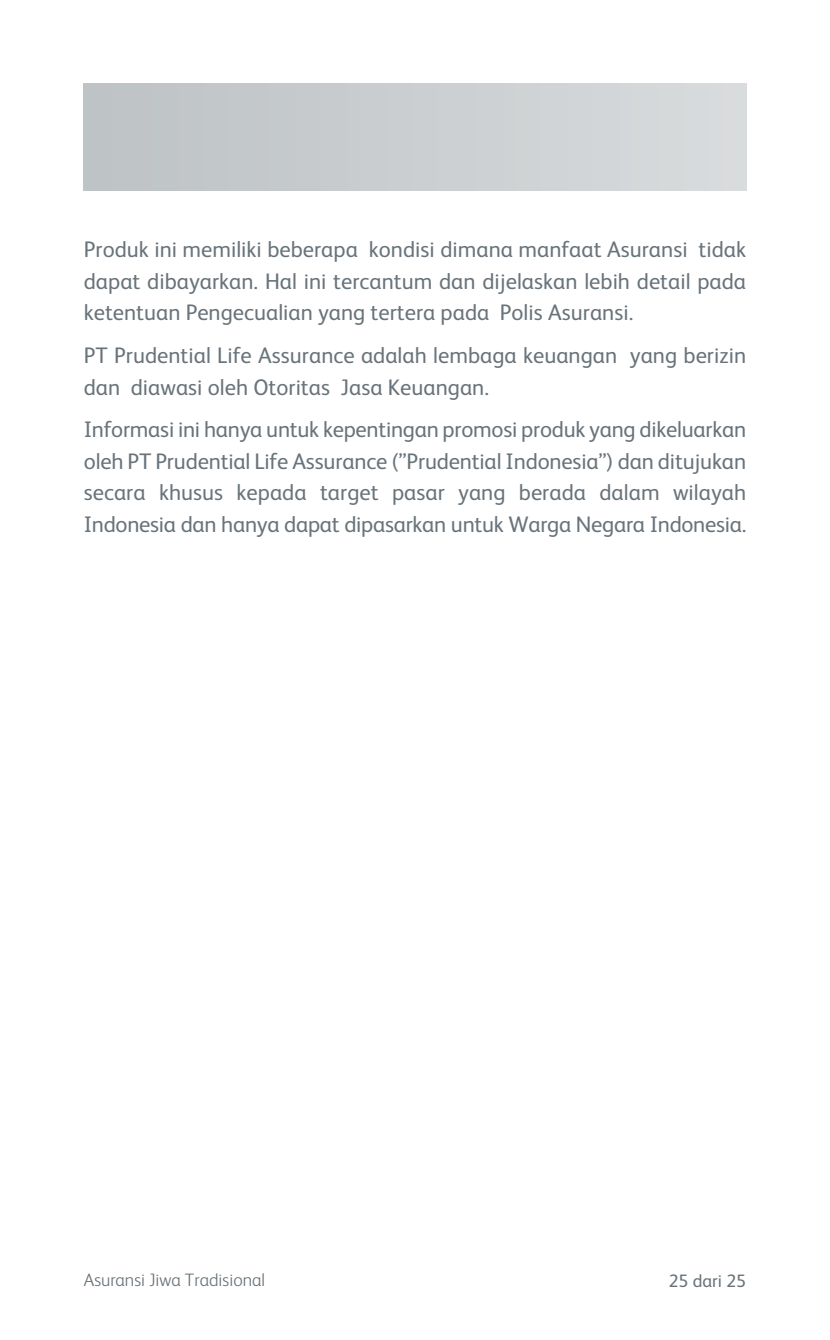
<style>
.page{position:relative;width:830px;height:1340px;background:#fff}
.page>*{position:absolute;margin:0;border:0;box-sizing:border-box;transform-origin:0 0}
.t1{font:22.5px/31.5px "FS Albert Pro";color:#68737a;text-align:justify}
.t2{font:300 18px "FS Albert Pro";color:#687379}
.t3{font:18px "FS Albert Pro";color:#687379}
</style>
<div class="page">
<div style="left:84px;top:84px;width:661px;height:106px;background:linear-gradient(to right,#bdc2c4,#d9dcdd)"></div>
<p class="t1" style="left:84px;top:232px;width:663px">Produk ini memiliki beberapa kondisi dimana manfaat Asuransi tidak dapat dibayarkan. Hal ini tercantum dan dijelaskan lebih detail pada ketentuan Pengecualian yang tertera pada Polis Asuransi.</p>
<p class="t1" style="left:84px;top:338px;width:663px">PT Prudential Life Assurance adalah lembaga keuangan yang berizin dan diawasi oleh Otoritas Jasa Keuangan.</p>
<p class="t1" style="left:84px;top:412px;width:663px">Informasi ini hanya untuk kepentingan promosi produk yang dikeluarkan oleh PT Prudential Life Assurance (”Prudential Indonesia”) dan ditujukan secara khusus kepada target pasar yang berada dalam wilayah Indonesia dan hanya dapat dipasarkan untuk Warga Negara Indonesia.</p>
<p class="t2" style="left:84px;top:1267px;width:183px">Asuransi Jiwa Tradisional</p>
<p class="t3" style="left:668px;top:1268px;width:79px">25 dari 25</p>
</div>
